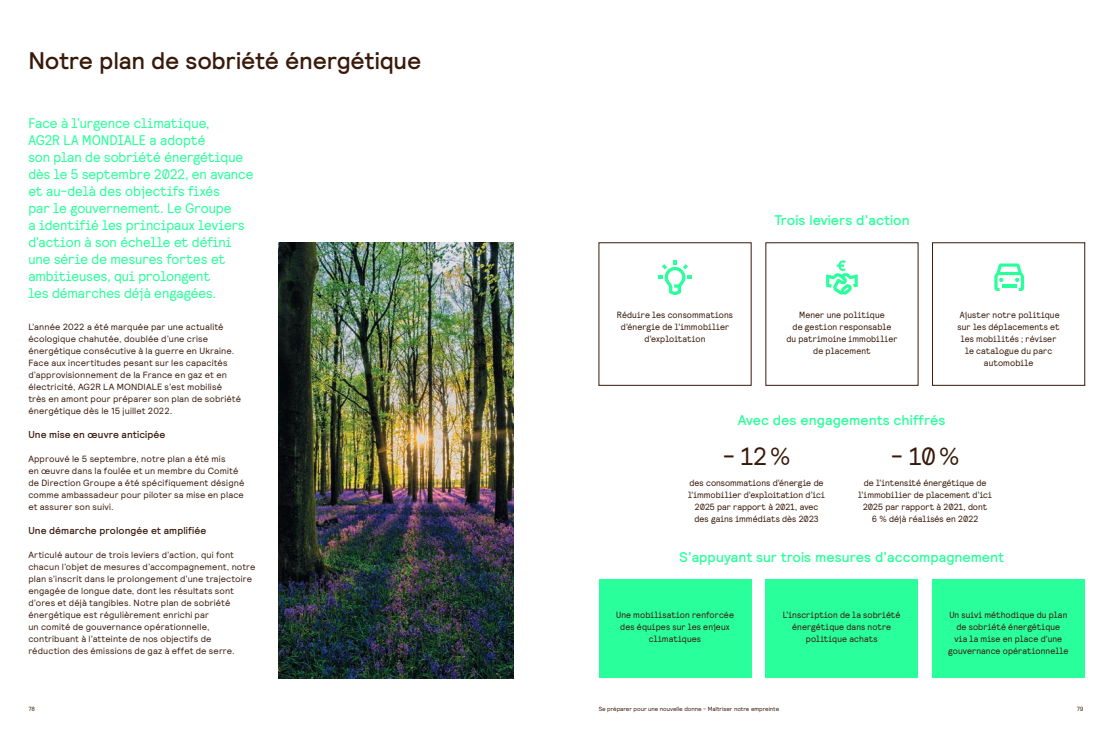
<style>
.page{position:relative;width:1112px;height:738px;background:#fff}
.page>*{position:absolute;margin:0;border:0;box-sizing:border-box;transform-origin:0 0}
.t1{font:25px "Relative Faux";color:#381a0a}
.t2{font:500 24px "Relative";letter-spacing:-.01em;color:#381a0a}
.t3{font:14px/17px "Relative Faux";letter-spacing:-.005em;color:#29ff9b}
.t4{font:500 14px "Relative";color:#29ff9b}
.t5{font:500 10px "Relative";letter-spacing:.01em;color:#381a0a}
.t6{font:9px/12px "Relative";letter-spacing:.015em;color:#381a0a}
.t7{font:9px/12px "Relative Faux";letter-spacing:.01em;color:#381a0a;text-align:center}
.t8{font:6px "Relative";letter-spacing:-.01em;color:#381a0a}
</style>
<div class="page">
<div style="left:598px;top:579px;width:153px;height:98px;background:#29ff9b"></div>
<div style="left:765px;top:579px;width:152px;height:98px;background:#29ff9b"></div>
<div style="left:932px;top:579px;width:152px;height:98px;background:#29ff9b"></div>
<img style="left:278px;top:242px;width:235px;height:435px">
<svg style="left:658px;top:260px;width:33px;height:35px"></svg>
<svg style="left:994px;top:263px;width:29px;height:28px"></svg>
<svg style="left:826px;top:260px;width:31px;height:34px"></svg>
<h2 class="t2" style="left:28px;top:45px;width:394px">Notre plan de sobriété énergétique</h2>
<p class="t3" style="left:28px;top:114px;width:226px">Face à l’urgence climatique,<br>AG2R LA MONDIALE a adopté<br>son plan de sobriété énergétique dès le 5 septembre 2022, en avance et au-delà des objectifs fixés<br>par le gouvernement. Le Groupe<br>a identifié les principaux leviers d’action à son échelle et défini une série de mesures fortes et ambitieuses, qui prolongent<br>les démarches déjà engagées.</p>
<p class="t6" style="left:28px;top:320px;width:214px">L’année 2022 a été marquée par une actualité écologique chahutée, doublée d’une crise énergétique consécutive à la guerre en Ukraine.<br>Face aux incertitudes pesant sur les capacités d’approvisionnement de la France en gaz et en électricité, AG2R LA MONDIALE s’est mobilisé très en amont pour préparer son plan de sobriété énergétique dès le 15 juillet 2022.</p>
<p class="t5" style="left:28px;top:427px;width:139px">Une mise en œuvre anticipée</p>
<p class="t6" style="left:28px;top:452px;width:217px">Approuvé le 5 septembre, notre plan a été mis<br>en œuvre dans la foulée et un membre du Comité de Direction Groupe a été spécifiquement désigné comme ambassadeur pour piloter sa mise en place et assurer son suivi.</p>
<p class="t5" style="left:28px;top:523px;width:179px">Une démarche prolongée et amplifiée</p>
<p class="t6" style="left:28px;top:548px;width:229px">Articulé autour de trois leviers d’action, qui font chacun l’objet de mesures d’accompagnement, notre plan s’inscrit dans le prolongement d’une trajectoire engagée de longue date, dont les résultats sont d’ores et déjà tangibles. Notre plan de sobriété énergétique est régulièrement enrichi par<br>un comité de gouvernance opérationnelle, contribuant à l’atteinte de nos objectifs de réduction des émissions de gaz à effet de serre.</p>
<h3 class="t4" style="left:774px;top:211px;width:137px">Trois leviers d’action</h3>
<p class="t7" style="left:617px;top:308px;width:118px">Réduire les consommations d’énergie de l’immobilier d’exploitation</p>
<p class="t7" style="left:786px;top:308px;width:113px">Mener une politique<br>de gestion responsable<br>du patrimoine immobilier de placement</p>
<p class="t7" style="left:957px;top:308px;width:104px">Ajuster notre politique sur les déplacements et les mobilités ; réviser le catalogue du parc automobile</p>
<h3 class="t4" style="left:737px;top:411px;width:209px">Avec des engagements chiffrés</h3>
<h1 class="t1" style="left:722px;top:440px;width:69px">- 12%</h1>
<p class="t7" style="left:688px;top:476px;width:138px">des consommations d’énergie de l’immobilier d’exploitation d’ici<br>2025 par rapport à 2021, avec des gains immédiats dès 2023</p>
<h1 class="t1" style="left:890px;top:440px;width:70px">- 10%</h1>
<p class="t7" style="left:858px;top:476px;width:135px">de l’intensité énergétique de l’immobilier de placement d’ici<br>2025 par rapport à 2021, dont<br>6 % déjà réalisés en 2022</p>
<h3 class="t4" style="left:679px;top:548px;width:326px">S’appuyant sur trois mesures d’accompagnement</h3>
<p class="t7" style="left:616px;top:608px;width:119px">Une mobilisation renforcée des équipes sur les enjeux climatiques</p>
<p class="t7" style="left:782px;top:608px;width:119px">L’inscription de la sobriété énergétique dans notre politique achats</p>
<p class="t7" style="left:948px;top:608px;width:122px">Un suivi méthodique du plan de sobriété énergétique<br>via la mise en place d’une gouvernance opérationnelle</p>
<p class="t8" style="left:28px;top:704px;width:8px">78</p>
<p class="t8" style="left:598px;top:704px;width:182px">Se préparer pour une nouvelle donne - Maîtriser notre empreinte</p>
<p class="t8" style="left:1076px;top:704px;width:8px">79</p>
</div>
